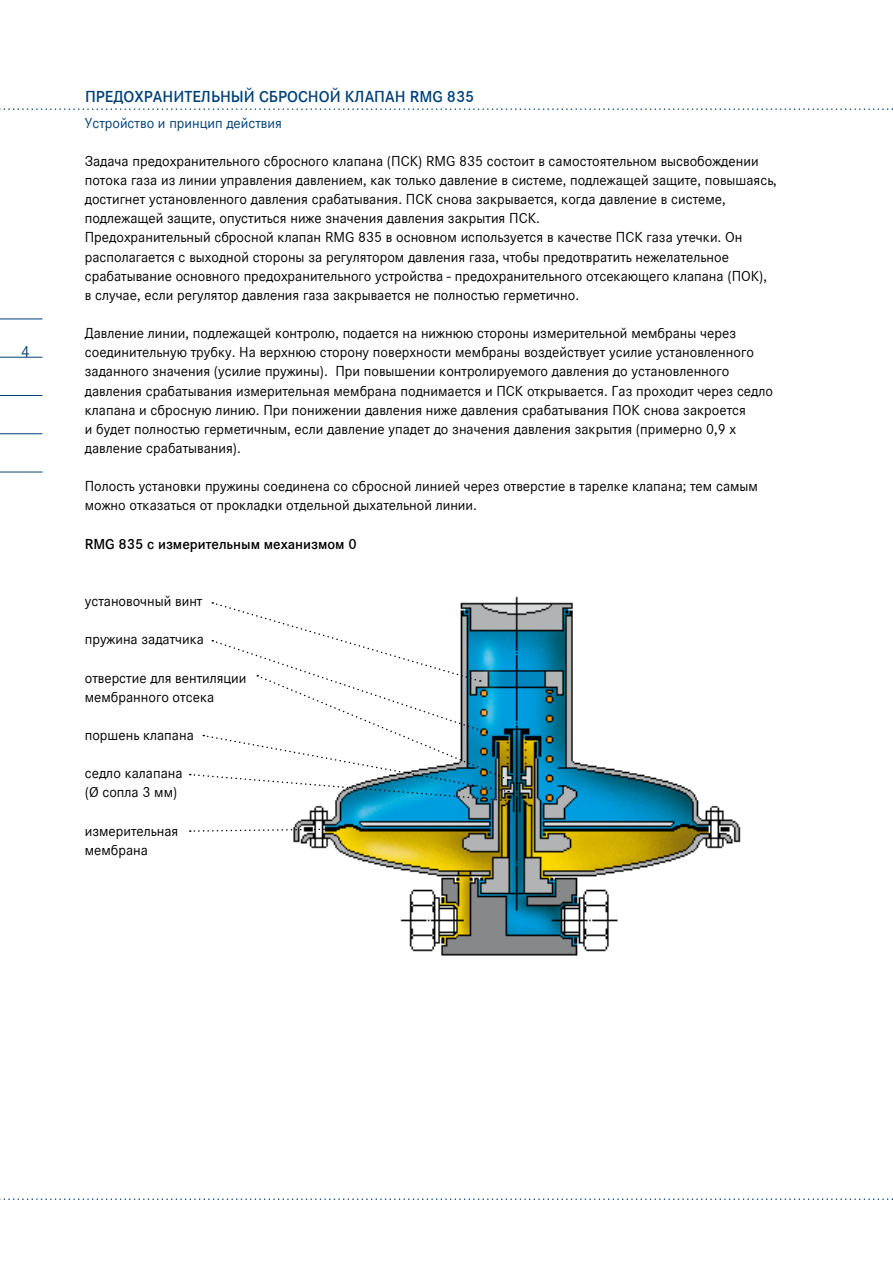
<style>
.page{position:relative;width:893px;height:1263px;background:#fff}
.page>*{position:absolute;margin:0;border:0;box-sizing:border-box;transform-origin:0 0}
.t1{font:700 16.5px "Corporate S";color:#004178}
.t2{font:16.5px "Corporate S";color:#004178}
.t3{font:15px/19.2px "Corporate S";color:#000}
.t4{font:700 15px "Corporate S";color:#000}
.t5{font:15px "Corporate S";color:#004178}
</style>
<div class="page">
<hr style="left:0;top:319px;width:43px;height:1px;background:#004178">
<hr style="left:0;top:357px;width:43px;height:1px;background:#004178">
<hr style="left:0;top:395px;width:43px;height:1px;background:#004178">
<hr style="left:0;top:433px;width:43px;height:1px;background:#004178">
<hr style="left:0;top:472px;width:43px;height:1px;background:#004178">
<svg style="left:0;top:108px;width:893px;height:2px"></svg>
<svg style="left:0;top:1198px;width:893px;height:2px"></svg>
<img style="left:293px;top:596px;width:448px;height:360px">
<svg style="left:190px;top:602px;width:328px;height:200px"></svg>
<svg style="left:190px;top:828px;width:149px;height:4px"></svg>
<p class="t2" style="left:21px;top:340px;width:10px">4</p>
<p class="t1" style="left:85px;top:84px;width:336px">предохранительный сбросной клапан rmg</p>
<p class="t1" style="left:447px;top:84px;width:29px">835</p>
<p class="t5" style="left:85px;top:112px;width:198px">Устройство и принцип действия</p>
<p class="t3" style="left:85px;top:150px;width:694px">Задача предохранительного сбросного клапана (ПСК) RMG 835 состоит в самостоятельном высвобождении потока газа из линии управления давлением, как только давление в системе, подлежащей защите, повышаясь, достигнет установленного давления срабатывания. ПСК снова закрывается, когда давление в системе, подлежащей защите, опуститься ниже значения давления закрытия ПСК.<br>Предохранительный сбросной клапан RMG 835 в основном используется в качестве ПСК газа утечки. Он располагается с выходной стороны за регулятором давления газа, чтобы предотвратить нежелательное срабатывание основного предохранительного устройства - предохранительного отсекающего клапана (ПОК), в случае, если регулятор давления газа закрывается не полностью герметично.</p>
<p class="t3" style="left:85px;top:322px;width:690px">Давление линии, подлежащей контролю, подается на нижнюю стороны измерительной мембраны через соединительную трубку. На верхнюю сторону поверхности мембраны воздействует усилие установленного заданного значения (усилие пружины). При повышении контролируемого давления до установленного давления срабатывания измерительная мембрана поднимается и ПСК открывается. Газ проходит через седло клапана и сбросную линию. При понижении давления ниже давления срабатывания ПОК снова закроется<br>и будет полностью герметичным, если давление упадет до значения давления закрытия (примерно 0,9 x давление срабатывания).</p>
<p class="t3" style="left:85px;top:476px;width:675px">Полость установки пружины соединена со сбросной линией через отверстие в тарелке клапана; тем самым можно отказаться от прокладки отдельной дыхательной линии.</p>
<p class="t4" style="left:85px;top:532px;width:273px">RMG 835 с измерительным механизмом 0</p>
<p class="t3" style="left:85px;top:590px;width:119px">установочный винт</p>
<p class="t3" style="left:85px;top:629px;width:121px">пружина задатчика</p>
<p class="t3" style="left:85px;top:667px;width:163px">отверстие для вентиляции мембранного отсека</p>
<p class="t3" style="left:85px;top:724px;width:111px">поршень клапана</p>
<p class="t3" style="left:85px;top:763px;width:99px">седло калапана (Ø сопла 3 мм)</p>
<p class="t3" style="left:85px;top:820px;width:95px">измерительная мембрана</p>
</div>
